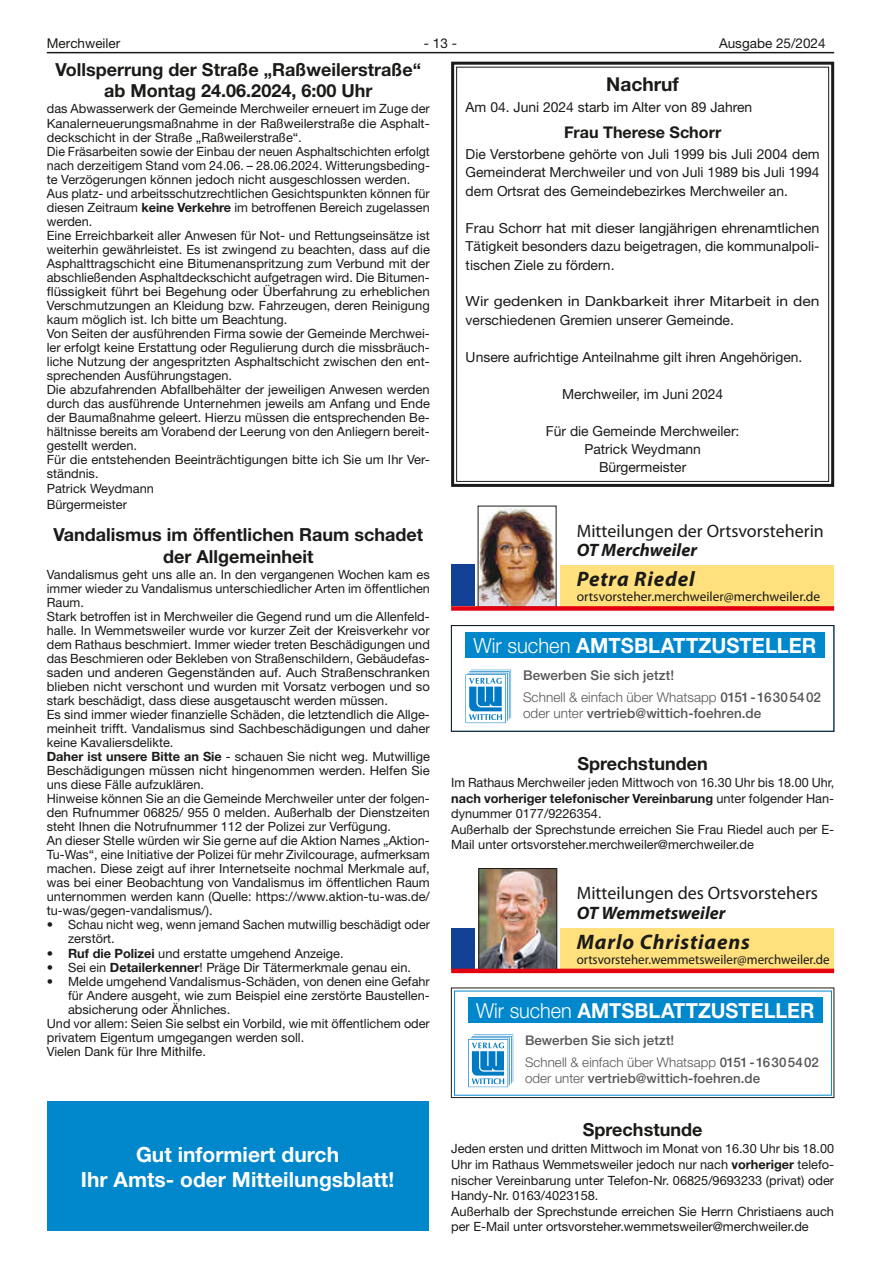
<style>
.page{position:relative;width:881px;height:1263px;background:#fff}
.page>*{position:absolute;margin:0;border:0;box-sizing:border-box;transform-origin:0 0}
.t1{font:700 21px/25.2px "Helvetica Neue LT";color:#fff;text-align:center}
.t2{font:italic 700 21px "Myriad Pro";letter-spacing:.04em;color:#1a1a18}
.t3{font:700 21px "Helvetica Neue LT";color:#fff;scale:.96 1}
.t4{font:700 20.7px "Rvbjyj Helvetica Neue LT";letter-spacing:.005em;color:#fff;scale:.96 1}
.t5{font:700 19.2px "Helvetica Neue LT";color:#1a1a18}
.t6{font:700 18px/21.6px "Helvetica Neue LT";color:#1a1a18;text-align:center}
.t7{font:18px "Myriad Pro";color:#1a1a18}
.t8{font:italic 700 18px "Myriad Pro";color:#1a1a18}
.t9{font:700 16.2px "Helvetica Neue LT";color:#1a1a18}
.t10{font:13.8px/18.5px "Helvetica Neue LT";color:#1a1a18;text-align:justify}
.t11{font:13.8px/18.5px "Helvetica Neue LT";color:#1a1a18;scale:1.13 1}
.t12{font:500 13.5px/22.2px "Helvetica Neue LT";letter-spacing:.005em;color:#565655}
.t13{font:13.5px "Myriad Pro";color:#1a1a18;scale:.96 1}
.t14{font:13.5px "Myriad Pro";color:#1a1a18}
.t15{font:13.5px "Helvetica Neue LT";color:#1a1a18}
.t16{font:500 13.35px "Blhxxb Helvetica Neue LT";letter-spacing:.005em;color:#565655}
.t17{font:300 13.35px "Pvblnq Helvetica Neue LT";letter-spacing:.005em;color:#565655}
.t18{font:12.75px/14.1px "Helvetica Neue LT";color:#1a1a18}
.s1{font-weight:700}
.s2{font-weight:300}
.s3{font-family:"Pvblnq Helvetica Neue LT";font-weight:300}
.s4{font-family:"Blhxxb Helvetica Neue LT";font-weight:500}
</style>
<div class="page">
<hr style="left:47px;top:52px;width:786px;height:1px;background:#1a1a18">
<svg style="left:451px;top:61px;width:384px;height:426px"></svg>
<div style="left:456px;top:67px;width:372px;height:415px;border:1px solid #1a1a18"></div>
<img style="left:479px;top:508px;width:75px;height:97px">
<div style="left:560px;top:565px;width:273px;height:41px;background:#ffe07d"></div>
<div style="left:451px;top:565px;width:24px;height:41px;background:#124094"></div>
<div style="left:451px;top:606px;width:382px;height:5px;background:#e3000f"></div>
<div style="left:465px;top:632px;width:359px;height:26px;background:#0087cc"></div>
<svg style="left:465px;top:669px;width:46px;height:54px"></svg>
<div style="left:451px;top:625px;width:382px;height:106px;border:1px solid #1a1a18"></div>
<div style="left:560px;top:928px;width:273px;height:41px;background:#ffe07d"></div>
<div style="left:451px;top:928px;width:24px;height:40px;background:#124094"></div>
<img style="left:480px;top:870px;width:75px;height:98px">
<div style="left:478px;top:868px;width:79px;height:102px;border:1px solid #1a1a18"></div>
<hr style="left:451px;top:969px;width:382px;height:4px;background:#e3000f">
<div style="left:468px;top:998px;width:354px;height:25px;background:#0087cc"></div>
<svg style="left:468px;top:1034px;width:45px;height:53px"></svg>
<div style="left:451px;top:988px;width:382px;height:110px;border:1px solid #1a1a18"></div>
<div style="left:47px;top:1101px;width:381px;height:130px;background:#0087cc"></div>
<p class="t15" style="left:47px;top:35px;width:75px">Merchweiler</p>
<p class="t15" style="left:424px;top:35px;width:35px">- 13 -</p>
<p class="t15" style="left:718px;top:35px;width:108px">Ausgabe 25/2024</p>
<h3 class="t5" style="left:606px;top:72px;width:74px">Nachruf</h3>
<p class="t10" style="left:465px;top:97px;width:288px">Am 04. Juni 2024 starb im Alter von 89 Jahren</p>
<p class="t9" style="left:563px;top:123px;width:159px">Frau Therese Schorr</p>
<p class="t10" style="left:465px;top:145px;width:355px">Die Verstorbene gehörte von Juli 1999 bis Juli 2004 dem Gemeinderat Merchweiler und von Juli 1989 bis Juli 1994 dem Ortsrat des Gemeindebezirkes Merchweiler an.</p>
<p class="t10" style="left:465px;top:218px;width:355px">Frau Schorr hat mit dieser langjährigen ehrenamtlichen Tätigkeit besonders dazu beigetragen, die kommunalpoli&shy;tischen Ziele zu fördern.</p>
<p class="t11" style="left:465px;top:292px;width:314px">Wir gedenken in Dankbarkeit ihrer Mitarbeit in den verschiedenen Gremien unserer Gemeinde.</p>
<p class="t10" style="left:465px;top:347px;width:336px">Unsere aufrichtige Anteilnahme gilt ihren Angehörigen.</p>
<p class="t10" style="left:562px;top:384px;width:162px">Merchweiler, im Juni 2024</p>
<p class="t10" style="left:545px;top:421px;width:195px;text-align:center">Für die Gemeinde Merchweiler:<br>Patrick Weydmann<br>Bürgermeister</p>
<h3 class="t6" style="left:55px;top:58px;width:367px">Vollsperrung der Straße „Raßweilerstraße“ ab Montag 24.06.2024, 6:00 Uhr</h3>
<p class="t18" style="left:47px;top:102px;width:384px">das Abwasserwerk der Gemeinde Merchweiler erneuert im Zuge der Kanalerneuerungsmaßnahme in der Raßweilerstraße die Asphalt&shy;deckschicht in der Straße „Raßweilerstraße“.<br>Die Fräsarbeiten sowie der Einbau der neuen Asphaltschichten erfolgt nach derzeitigem Stand vom 24. 06. – 28. 06.2024. Witterungsbeding&shy;te Verzögerungen können jedoch nicht ausgeschlossen werden.<br>Aus platz- und arbeitsschutzrechtlichen Gesichtspunkten können für diesen Zeitraum <span class="s1">keine Verkehre</span> im betroffenen Bereich zugelassen werden.<br>Eine Erreichbarkeit aller Anwesen für Not- und Rettungseinsätze ist weiterhin gewährleistet. Es ist zwingend zu beachten, dass auf die Asphalttragschicht eine Bitumenanspritzung zum Verbund mit der abschließenden Asphaltdeckschicht aufgetragen wird. Die Bitumen&shy;flüssigkeit führt bei Begehung oder Überfahrung zu erheblichen Verschmutzungen an Kleidung bzw. Fahrzeugen, deren Reinigung kaum möglich ist. Ich bitte um Beachtung.<br>Von Seiten der ausführenden Firma sowie der Gemeinde Merchwei&shy;ler erfolgt keine Erstattung oder Regulierung durch die missbräuch&shy;liche Nutzung der angespritzten Asphaltschicht zwischen den ent&shy;sprechenden Ausführungstagen.<br>Die abzufahrenden Abfallbehälter der jeweiligen Anwesen werden durch das ausführende Unternehmen jeweils am Anfang und Ende der Baumaßnahme geleert. Hierzu müssen die entsprechenden Be&shy;hältnisse bereits am Vorabend der Leerung von den Anliegern bereit&shy;gestellt werden.<br>Für die entstehenden Beeinträchtigungen bitte ich Sie um Ihr Ver&shy;ständnis.</p>
<p class="t18" style="left:47px;top:481px;width:108px;line-height:15.3px">Patrick Weydmann<br>Bürgermeister</p>
<h3 class="t6" style="left:53px;top:523px;width:371px">Vandalismus im öffentlichen Raum schadet der Allgemeinheit</h3>
<p class="t18" style="left:47px;top:567px;width:384px">Vandalismus geht uns alle an. In den vergangenen Wochen kam es immer wieder zu Vandalismus unterschiedlicher Arten im öffentlichen Raum.<br>Stark betroffen ist in Merchweiler die Gegend rund um die Allenfeld&shy;halle. In Wemmetsweiler wurde vor kurzer Zeit der Kreisverkehr vor dem Rathaus beschmiert. Immer wieder treten Beschädigungen und das Beschmieren oder Bekleben von Straßenschildern, Gebäudefas&shy;saden und anderen Gegenständen auf. Auch Straßenschranken blieben nicht verschont und wurden mit Vorsatz verbogen und so stark beschädigt, dass diese ausgetauscht werden müssen.<br>Es sind immer wieder finanzielle Schäden, die letztendlich die Allge&shy;meinheit trifft. Vandalismus sind Sachbeschädigungen und daher keine Kavaliersdelikte.<br><span class="s1">Daher ist unsere Bitte an Sie</span> - schauen Sie nicht weg. Mutwillige Beschädigungen müssen nicht hingenommen werden. Helfen Sie uns diese Fälle aufzuklären.<br>Hinweise können Sie an die Gemeinde Merchweiler unter der folgen&shy;den Rufnummer 06825/ 955 0 melden. Außerhalb der Dienstzeiten steht Ihnen die Notrufnummer 112 der Polizei zur Verfügung.<br>An dieser Stelle würden wir Sie gerne auf die Aktion Names „Aktion-Tu-Was“, eine Initiative der Polizei für mehr Zivilcourage, aufmerksam machen. Diese zeigt auf ihrer Internetseite nochmal Merkmale auf, was bei einer Beobachtung von Vandalismus im öffentlichen Raum unternommen werden kann (Quelle: https://www. aktion-tu-was. de/ tu-was/gegen-vandalismus/).</p>
<p class="t18" style="left:68px;top:918px;width:363px;text-indent:-21px">• Schau nicht weg, wenn jemand Sachen mutwillig beschädigt oder zerstört.</p>
<p class="t18" style="left:47px;top:946px;width:296px"><span class="s1">• Ruf die Polizei</span> und erstatte umgehend Anzeige.</p>
<p class="t18" style="left:47px;top:960px;width:363px">• Sei ein <span class="s1">Detailerkenner</span>! Präge Dir Tätermerkmale genau ein.</p>
<p class="t18" style="left:47px;top:974px;width:384px">• Melde umgehend Vandalismus-Schäden, von denen eine Gefahr</p>
<p class="t18" style="left:68px;top:988px;width:363px">für Andere ausgeht, wie zum Beispiel eine zerstörte Baustellen-</p>
<p class="t18" style="left:68px;top:1002px;width:161px">absicherung oder Ähnliches.</p>
<p class="t18" style="left:47px;top:1016px;width:384px">Und vor allem: Seien Sie selbst ein Vorbild, wie mit öffentlichem oder</p>
<p class="t18" style="left:47px;top:1030px;width:257px">privatem Eigentum umgegangen werden soll.</p>
<p class="t18" style="left:47px;top:1044px;width:158px">Vielen Dank für Ihre Mithilfe.</p>
<h3 class="t7" style="left:576px;top:520px;width:249px">Mitteilungen der Ortsvorsteherin</h3>
<h3 class="t8" style="left:576px;top:539px;width:122px">OT Merchweiler</h3>
<h1 class="t2" style="left:576px;top:566px;width:120px">Petra Riedel</h1>
<p class="t14" style="left:576px;top:589px;width:245px">ortsvorsteher.merchweiler@merchweiler.de</p>
<h1 class="t3" style="left:473px;top:633px;width:358px"><span class="s2">Wir suchen</span> AMTSBLATTZUSTELLER</h1>
<p class="t12" style="left:523px;top:664px;width:299px">Bewerben Sie sich jetzt!<br><span class="s2">Schnell &amp; einfach über Whatsapp</span> 0151-16305402</p>
<p class="t12" style="left:523px;top:702px;width:240px"><span class="s2">oder unter</span> vertrieb@wittich-foehren.de</p>
<h3 class="t6" style="left:577px;top:752px;width:132px">Sprechstunden</h3>
<p class="t18" style="left:451px;top:775px;width:384px;line-height:15.6px">Im Rathaus Merchweiler jeden Mittwoch von 16.30 Uhr bis 18. 00 Uhr, <span class="s1">nach vorheriger telefonischer Vereinbarung</span> unter folgender Han&shy;dynummer 0177/9226354.<br>Außerhalb der Sprechstunde erreichen Sie Frau Riedel auch per E-Mail unter ortsvorsteher. merchweiler@merchweiler. de</p>
<h3 class="t7" style="left:576px;top:882px;width:243px">Mitteilungen des Ortsvorstehers</h3>
<h3 class="t8" style="left:576px;top:901px;width:150px">OT Wemmetsweiler</h3>
<h1 class="t2" style="left:576px;top:928px;width:175px">Marlo Christiaens</h1>
<p class="t13" style="left:576px;top:951px;width:265px">ortsvorsteher.wemmetsweiler@merchweiler.de</p>
<h2 class="t4" style="left:476px;top:998px;width:354px"><span class="s3">Wir suchen</span> AMTSBLATTZUSTELLER</h2>
<p class="t16" style="left:525px;top:1032px;width:150px">Bewerben Sie sich jetzt!</p>
<p class="t17" style="left:525px;top:1054px;width:295px">Schnell &amp; einfach über Whatsapp <span class="s4">0151-16305402</span></p>
<p class="t16" style="left:525px;top:1070px;width:236px"><span class="s3">oder unter</span> vertrieb@wittich-foehren.de</p>
<h3 class="t6" style="left:582px;top:1118px;width:121px">Sprechstunde</h3>
<p class="t18" style="left:451px;top:1141px;width:384px;line-height:15.6px">Jeden ersten und dritten Mittwoch im Monat von 16.30 Uhr bis 18. 00<br>Uhr im Rathaus Wemmetsweiler jedoch nur nach <span class="s1">vorheriger</span> telefo&shy;nischer Vereinbarung unter Telefon-Nr. 06825/9693233 (privat) oder Handy-Nr. 0163/4023158.<br>Außerhalb der Sprechstunde erreichen Sie Herrn Christiaens auch per E-Mail unter ortsvorsteher.wemmetsweiler@merchweiler. de</p>
<h1 class="t1" style="left:81px;top:1141px;width:314px">Gut informiert durch<br>Ihr Amts- oder Mitteilungsblatt!</h1>
</div>
